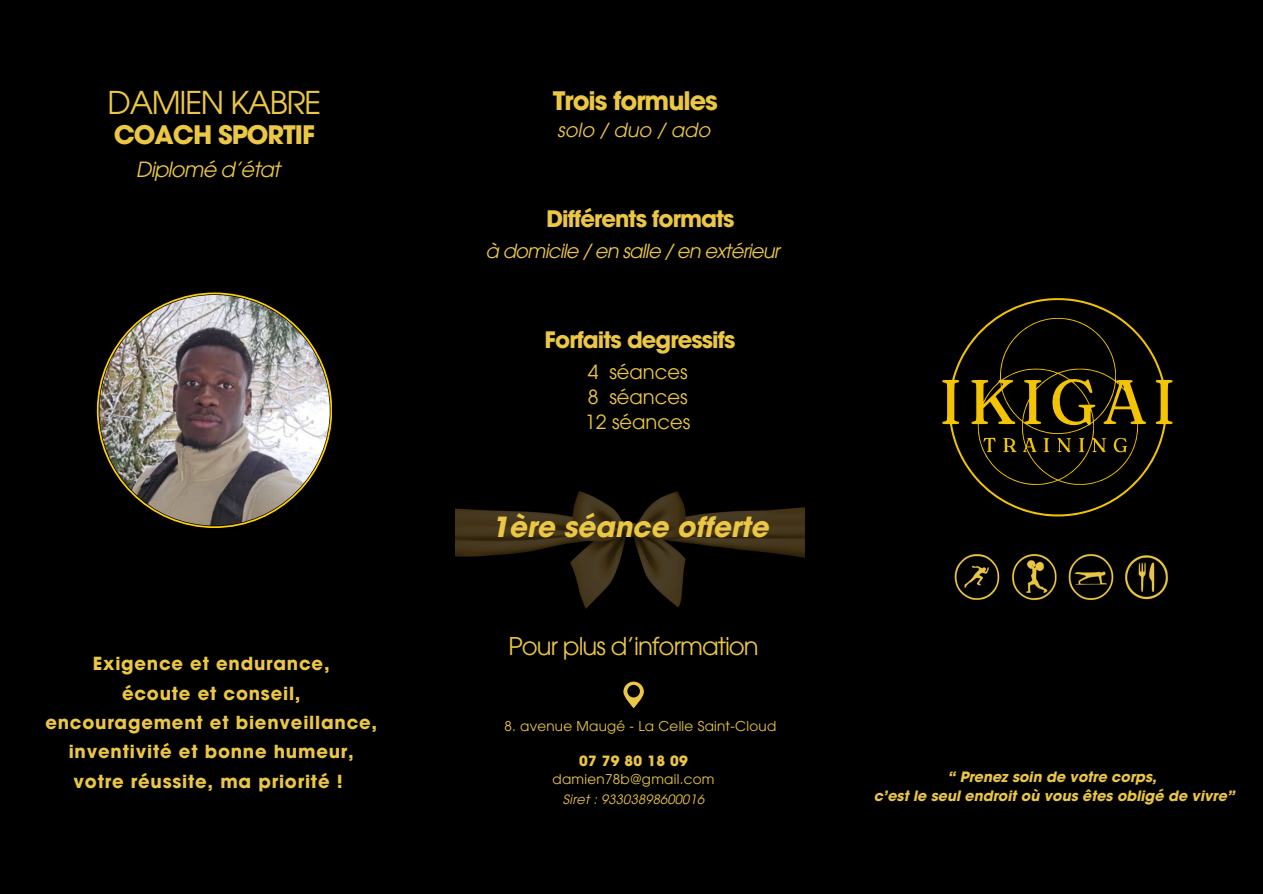
<style>
.page{position:relative;width:1263px;height:894px;background:#fff}
.page>*{position:absolute;margin:0;border:0;box-sizing:border-box;transform-origin:0 0}
.t1{font:31.5px "ITC Avant Garde Pro";letter-spacing:-.04em;color:#ebc744}
.t2{font:italic 700 27.75px "ITC Avant Garde Pro";color:#ebc744}
.t3{font:700 25.5px "ITC Avant Garde Pro";letter-spacing:-.04em;color:#ebc744}
.t4{font:24.45px "ITC Avant Garde Pro";letter-spacing:-.04em;color:#ebc744}
.t5{font:700 22.65px "ITC Avant Garde Pro";letter-spacing:-.04em;color:#ebc744}
.t6{font:italic 21px "ITC Avant Garde Pro";letter-spacing:-.04em;color:#ebc744}
.t7{font:italic 19.5px "ITC Avant Garde Pro";letter-spacing:-.04em;color:#ebc744}
.t8{font:19.5px/24.8px "ITC Avant Garde Pro";color:#ebc744}
.t9{font:italic 19.5px "ITC Avant Garde Pro";color:#ebc744}
.t10{font:700 18px/29.2px "ITC Avant Garde Pro";letter-spacing:.045em;color:#ebc744;text-align:center}
.t11{font:italic 700 14.25px "ITC Avant Garde Pro";color:#ebc744}
.t12{font:700 14.1px "ITC Avant Garde Pro";letter-spacing:.02em;color:#ebc744}
.t13{font:13.5px "ITC Avant Garde Pro";letter-spacing:.02em;color:#ebc744}
.t14{font:italic 12.9px "ITC Avant Garde Pro";letter-spacing:.02em;color:#ebc744}
</style>
<div class="page">
<div style="left:0;top:0;width:1263px;height:893px;background:#000"></div>
<svg style="left:942px;top:298px;width:231px;height:219px"></svg>
<img style="left:954px;top:554px;width:214px;height:47px">
<svg style="left:97px;top:292px;width:235px;height:235px"></svg>
<img style="left:99px;top:295px;width:231px;height:230px;border-radius:50%">
<svg style="left:623px;top:681px;width:21px;height:27px"></svg>
<img style="left:455px;top:491px;width:349px;height:117px">
<p class="t1" style="left:108px;top:91px;width:215px">DAMIEN KABRE</p>
<p class="t3" style="left:114px;top:125px;width:203px">COACH SPORTIF</p>
<h2 class="t6" style="left:136px;top:161px;width:146px">Diplomé d’état</h2>
<h6 class="t10" style="left:45px;top:651px;width:333px">Exigence et endurance,<br>écoute et conseil, encouragement et bienveillance, inventivité et bonne humeur, votre réussite, ma priorité !</h6>
<h5 class="t3" style="left:553px;top:91px;width:167px">Trois formules</h5>
<h3 class="t9" style="left:557px;top:123px;width:155px">solo / duo / ado</h3>
<p class="t5" style="left:546px;top:210px;width:190px">Différents formats</p>
<h5 class="t7" style="left:486px;top:243px;width:296px">à domicile / en salle / en extérieur</h5>
<h5 class="t5" style="left:545px;top:331px;width:192px">Forfaits degressifs</h5>
<p class="t8" style="left:585px;top:362px;width:107px">4 séances<br>8 séances<br>12 séances</p>
<h3 class="t2" style="left:492px;top:516px;width:278px">1ère séance offerte</h3>
<p class="t4" style="left:508px;top:636px;width:252px">Pour plus d’information</p>
<h5 class="t13" style="left:504px;top:720px;width:273px">8. avenue Maugé - La Celle Saint-Cloud</h5>
<p class="t12" style="left:579px;top:755px;width:110px">07 79 80 18 09</p>
<h2 class="t13" style="left:552px;top:773px;width:163px">damien78b@gmail.com</h2>
<h4 class="t14" style="left:563px;top:794px;width:143px">Siret : 93303898600016</h4>
<p class="t11" style="left:947px;top:770px;width:211px">“ Prenez soin de votre corps,</p>
<p class="t11" style="left:874px;top:789px;width:363px">c’est le seul endroit où vous êtes obligé de vivre”</p>
</div>
